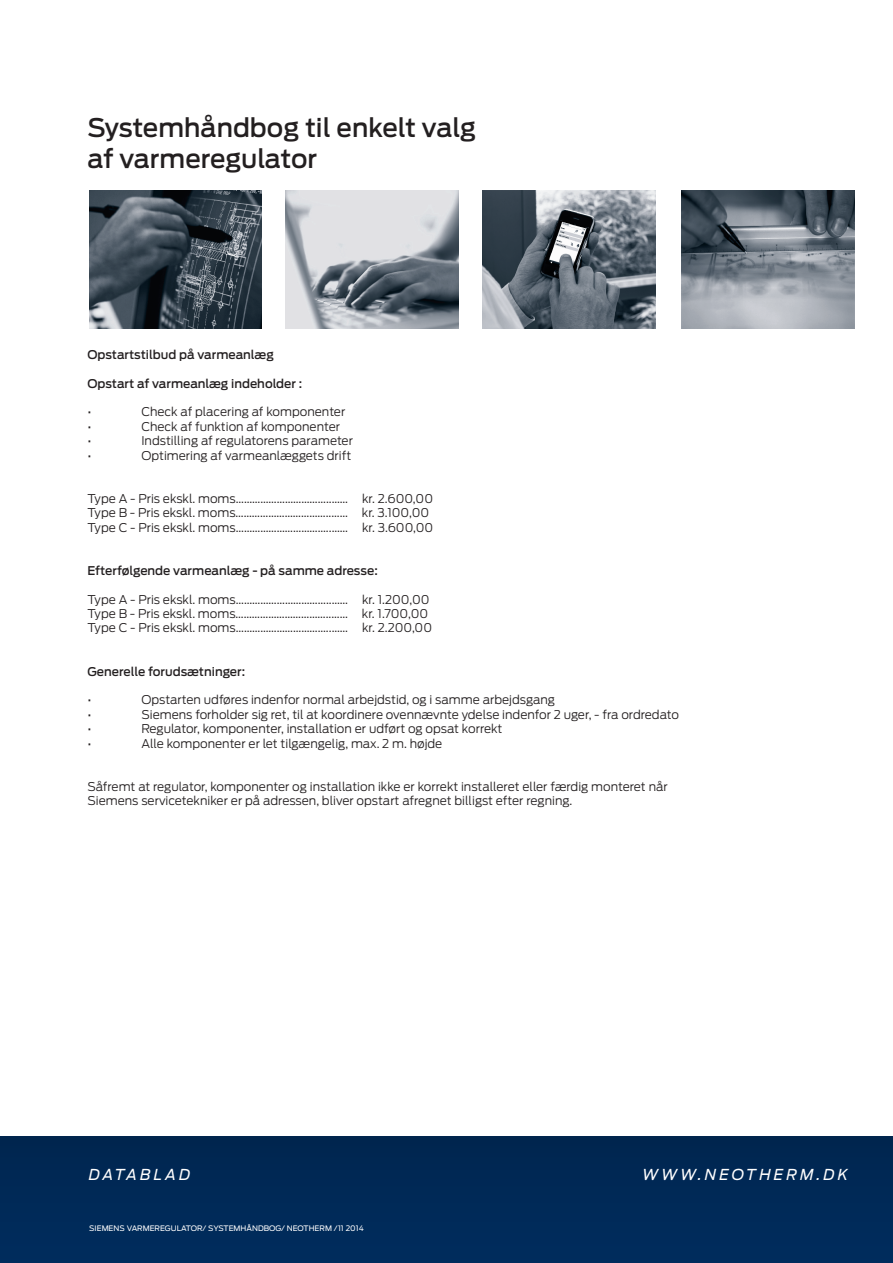
<style>
.page{position:relative;width:893px;height:1263px;background:#fff}
.page>*{position:absolute;margin:0;border:0;box-sizing:border-box;transform-origin:0 0}
.t1{font:500 25.5px "Antenna";color:#231f20}
.t2{font:italic 15px "Antenna";letter-spacing:.2em;color:#fff}
.t3{font:300 12px "Antenna";color:#231f20}
.t4{font:500 12px "Antenna";color:#231f20}
.Fuss_links{font:7.5px "Antenna";color:#fff}
</style>
<div class="page">
<img style="left:682px;top:190px;width:172px;height:139px">
<img style="left:89px;top:190px;width:173px;height:139px">
<img style="left:286px;top:190px;width:173px;height:139px">
<img style="left:483px;top:190px;width:172px;height:139px">
<div style="left:0;top:1137px;width:893px;height:126px;background:#002957"></div>
<p class="t1" style="left:87px;top:113px;width:390px">Systemhåndbog til enkelt valg</p>
<p class="t1" style="left:87px;top:143px;width:231px">af varmeregulator</p>
<p class="t4" style="left:87px;top:347px;width:188px">Opstartstilbud på varmeanlæg</p>
<p class="t4" style="left:87px;top:376px;width:216px">Opstart af varmeanlæg indeholder :</p>
<p class="t3" style="left:87px;top:405px;width:6px">•</p>
<p class="t3" style="left:141px;top:405px;width:205px">Check af placering af komponenter</p>
<p class="t3" style="left:87px;top:419px;width:6px">•</p>
<p class="t3" style="left:141px;top:419px;width:200px">Check af funktion af komponenter</p>
<p class="t3" style="left:87px;top:434px;width:6px">•</p>
<p class="t3" style="left:141px;top:434px;width:213px">Indstilling af regulatorens parameter</p>
<p class="t3" style="left:87px;top:448px;width:6px">•</p>
<p class="t3" style="left:141px;top:448px;width:211px">Optimering af varmeanlæggets drift</p>
<p class="t3" style="left:87px;top:491px;width:347px">Type A - Pris ekskl. moms……………………………..…… kr. 2.600,00</p>
<p class="t3" style="left:87px;top:506px;width:343px">Type B - Pris ekskl. moms……………………………..…… kr. 3.100,00</p>
<p class="t3" style="left:87px;top:520px;width:347px">Type C - Pris ekskl. moms……………………………..…… kr. 3.600,00</p>
<p class="t4" style="left:87px;top:563px;width:292px">Efterfølgende varmeanlæg - på samme adresse:</p>
<p class="t3" style="left:87px;top:592px;width:344px">Type A - Pris ekskl. moms……………………………..…… kr. 1.200,00</p>
<p class="t3" style="left:87px;top:606px;width:342px">Type B - Pris ekskl. moms……………………………..…… kr. 1.700,00</p>
<p class="t3" style="left:87px;top:621px;width:346px">Type C - Pris ekskl. moms……………………………..…… kr. 2.200,00</p>
<p class="t4" style="left:87px;top:664px;width:159px">Generelle forudsætninger:</p>
<p class="t3" style="left:87px;top:693px;width:6px">•</p>
<p class="t3" style="left:141px;top:693px;width:415px">Opstarten udføres indenfor normal arbejdstid, og i samme arbejdsgang</p>
<p class="t3" style="left:87px;top:707px;width:6px">•</p>
<p class="t3" style="left:141px;top:707px;width:539px">Siemens forholder sig ret, til at koordinere ovennævnte ydelse indenfor 2 uger, - fra ordredato</p>
<p class="t3" style="left:87px;top:722px;width:6px">•</p>
<p class="t3" style="left:141px;top:722px;width:363px">Regulator, komponenter, installation er udført og opsat korrekt</p>
<p class="t3" style="left:87px;top:736px;width:6px">•</p>
<p class="t3" style="left:141px;top:736px;width:302px">Alle komponenter er let tilgængelig, max. 2 m. højde</p>
<p class="t3" style="left:87px;top:779px;width:582px">Såfremt at regulator, komponenter og installation ikke er korrekt installeret eller færdig monteret når</p>
<p class="t3" style="left:87px;top:794px;width:487px">Siemens servicetekniker er på adressen, bliver opstart afregnet billigst efter regning.</p>
<p class="t2" style="left:89px;top:1166px;width:103px">DATABLAD</p>
<p class="t2" style="left:642px;top:1166px;width:207px">WWW.NEOTHERM.DK</p>
<p class="Fuss_links" style="left:89px;top:1224px;width:276px">SIEMENS VARMEREGULATOR/ SYSTEMHÅNDBOG/ NEOTHERM /11 2014</p>
</div>
